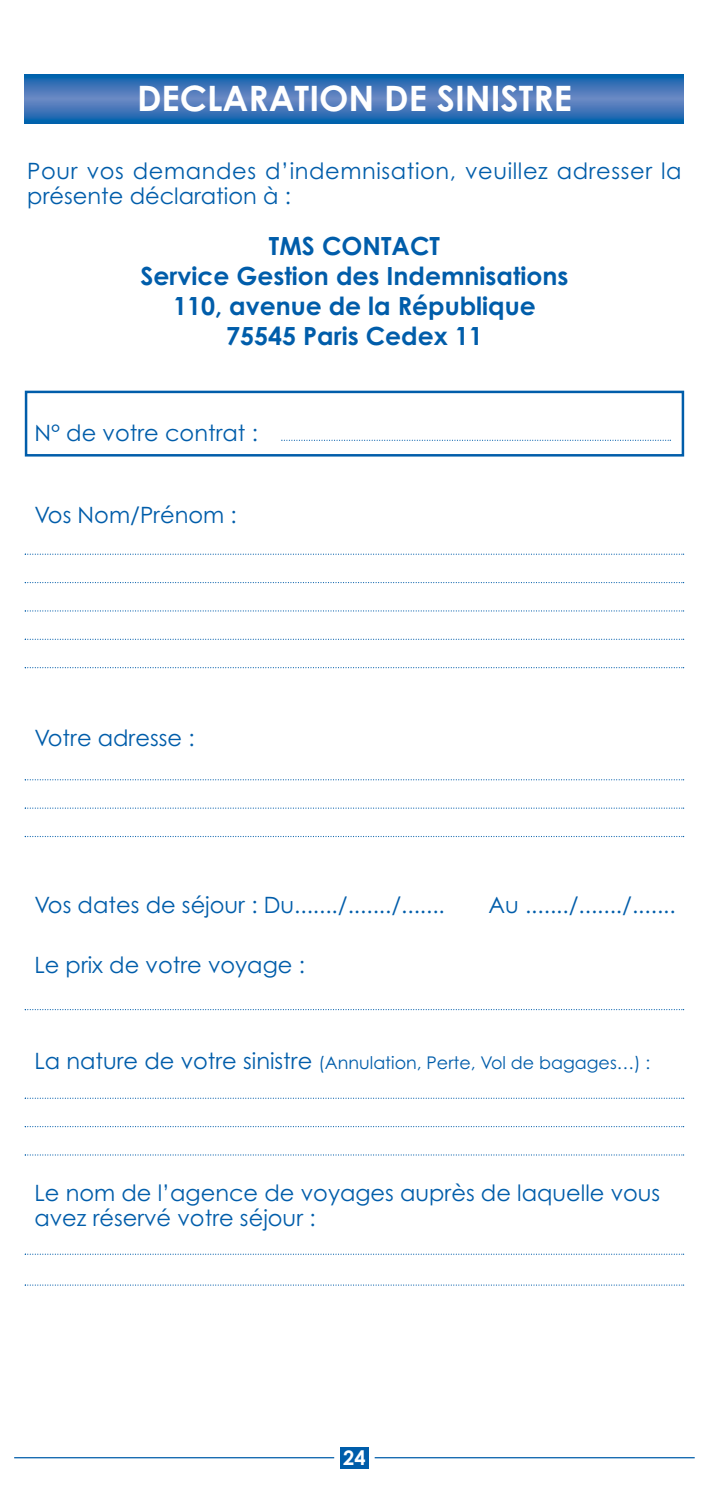
<style>
.page{position:relative;width:709px;height:1489px;background:#fff}
.page>*{position:absolute;margin:0;border:0;box-sizing:border-box;transform-origin:0 0}
.t1{font:700 35px "Century Gothic";color:#fff}
.t2{font:700 25px/30px "Century Gothic";color:#005daa;text-align:center}
.t3{font:22.5px/25px "Century Gothic";color:#005daa}
.t4{font:22.5px/25px "Century Gothic";letter-spacing:.025em;color:#005daa}
.t5{font:700 20px "Century Gothic";color:#fff}
.t6{font:17.5px "Century Gothic";color:#005daa}
.s1{font-size:22.5px}
</style>
<div class="page">
<div style="left:25px;top:74px;width:659px;height:49px;background:#0060ab"></div>
<div style="left:25px;top:77px;width:659px;height:44px;background:#0064ae"></div>
<div style="left:25px;top:78px;width:659px;height:42px;background:#0866af"></div>
<div style="left:25px;top:78px;width:659px;height:41px;background:#0d66af"></div>
<div style="left:25px;top:79px;width:659px;height:40px;background:#1567b0"></div>
<div style="left:25px;top:80px;width:659px;height:38px;background:#1c68b1"></div>
<div style="left:25px;top:80px;width:659px;height:37px;background:#2069b1"></div>
<div style="left:25px;top:81px;width:659px;height:35px;background:#256ab2"></div>
<div style="left:25px;top:82px;width:659px;height:34px;background:#2a6bb3"></div>
<div style="left:25px;top:83px;width:659px;height:32px;background:#2f6db4"></div>
<div style="left:25px;top:84px;width:659px;height:30px;background:#346fb5"></div>
<div style="left:25px;top:85px;width:659px;height:28px;background:#3871b6"></div>
<div style="left:25px;top:86px;width:659px;height:26px;background:#3d72b6"></div>
<div style="left:25px;top:87px;width:659px;height:24px;background:#4174b7"></div>
<div style="left:25px;top:88px;width:659px;height:22px;background:#4576b9"></div>
<div style="left:25px;top:89px;width:659px;height:20px;background:#4977b9"></div>
<div style="left:25px;top:90px;width:659px;height:17px;background:#4e7abb"></div>
<div style="left:25px;top:91px;width:659px;height:15px;background:#527cbc"></div>
<div style="left:25px;top:93px;width:659px;height:12px;background:#587fbe"></div>
<div style="left:25px;top:94px;width:659px;height:9px;background:#5c81bf"></div>
<div style="left:25px;top:95px;width:659px;height:7px;background:#6083c1"></div>
<hr style="left:25px;top:97px;width:659px;height:4px;background:#6587c2">
<hr style="left:25px;top:98px;width:659px;height:1px;background:#6989c4">
<hr style="left:25px;top:99px;width:659px;height:1px;background:#6a8ac4">
<div style="left:340px;top:1446px;width:29px;height:22px;background:#005daa"></div>
<hr style="left:14px;top:1456px;width:320px;height:2px;background:#005daa">
<hr style="left:375px;top:1456px;width:319px;height:2px;background:#005daa">
<div style="left:25px;top:390px;width:659px;height:66px;border:2px solid #005daa"></div>
<svg style="left:281px;top:439px;width:390px;height:2px"></svg>
<svg style="left:25px;top:553px;width:659px;height:2px"></svg>
<svg style="left:25px;top:582px;width:659px;height:1px"></svg>
<svg style="left:25px;top:610px;width:659px;height:1px"></svg>
<svg style="left:25px;top:638px;width:659px;height:2px"></svg>
<svg style="left:25px;top:667px;width:659px;height:1px"></svg>
<svg style="left:25px;top:779px;width:659px;height:1px"></svg>
<svg style="left:25px;top:807px;width:659px;height:1px"></svg>
<svg style="left:25px;top:835px;width:659px;height:2px"></svg>
<svg style="left:25px;top:1009px;width:659px;height:1px"></svg>
<svg style="left:25px;top:1097px;width:659px;height:1px"></svg>
<svg style="left:25px;top:1126px;width:659px;height:1px"></svg>
<svg style="left:25px;top:1154px;width:659px;height:1px"></svg>
<svg style="left:25px;top:1253px;width:659px;height:1px"></svg>
<svg style="left:25px;top:1284px;width:659px;height:1px"></svg>
<h1 class="t1" style="left:137px;top:85px;width:436px">DECLARATION DE SINISTRE</h1>
<p class="t4" style="left:27px;top:160px;width:656px">Pour vos demandes d’indemnisation, veuillez adresser la présente déclaration à :</p>
<p class="t2" style="left:140px;top:233px;width:429px">TMS CONTACT<br>Service Gestion des Indemnisations<br>110, avenue de la République<br>75545 Paris Cedex 11</p>
<p class="t3" style="left:34px;top:422px;width:225px">N° de votre contrat :</p>
<p class="t3" style="left:34px;top:504px;width:204px">Vos Nom/Prénom :</p>
<p class="t3" style="left:34px;top:727px;width:162px">Votre adresse :</p>
<p class="t3" style="left:34px;top:894px;width:412px">Vos dates de séjour : Du......./......./.......</p>
<p class="t3" style="left:488px;top:894px;width:189px">Au ......./......./.......</p>
<p class="t3" style="left:34px;top:954px;width:272px">Le prix de votre voyage :</p>
<p class="t6" style="left:34px;top:1056px;width:617px"><span class="s1">La nature de votre sinistre</span> (Annulation, Perte, Vol de bagages…) :</p>
<p class="t3" style="left:34px;top:1182px;width:627px">Le nom de l’agence de voyages auprès de laquelle vous avez réservé votre séjour :</p>
<p class="t5" style="left:343px;top:1449px;width:24px">24</p>
</div>
